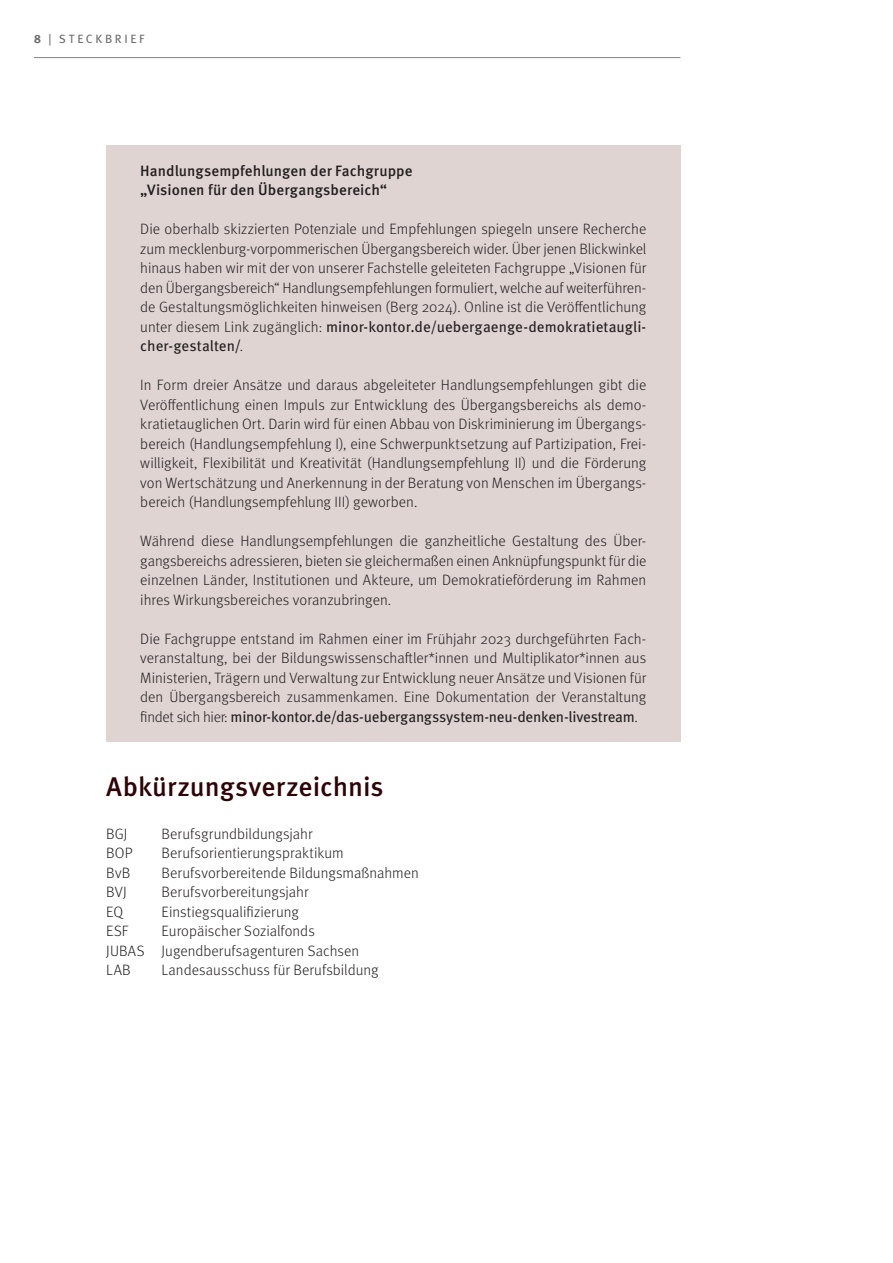
<style>
.page{position:relative;width:893px;height:1263px;background:#fff}
.page>*{position:absolute;margin:0;border:0;box-sizing:border-box;transform-origin:0 0}
.t1{font:500 27px "Meta Pro";color:#2e0406}
.t2{font:300 15px/19.5px "Meta Pro";color:#231f20;text-align:justify}
.t3{font:500 15px/19.5px "Meta Pro";letter-spacing:.005em;color:#231f20}
.t4{font:12px "Meta Pro";letter-spacing:.215em;color:#6c6d70}
.s1{font-weight:700}
.s2{font-weight:400}
</style>
<div class="page">
<hr style="left:34px;top:57px;width:646px;height:1px;background:#808285">
<div style="left:106px;top:145px;width:574px;height:596px;background:#dfd4d1"></div>
<p class="t4" style="left:34px;top:30px;width:112px"><span class="s1">8</span> | STECKBRIEF</p>
<p class="t3" style="left:140px;top:160px;width:274px">Handlungsempfehlungen der Fachgruppe „Visionen für den Übergangsbereich“</p>
<p class="t2" style="left:140px;top:218px;width:508px">Die oberhalb skizzierten Potenziale und Empfehlungen spiegeln unsere Recherche zum mecklenburg-vorpommerischen Übergangsbereich wider. Über jenen Blickwinkel hinaus haben wir mit der von unserer Fachstelle geleiteten Fachgruppe „Visionen für den Übergangsbereich“ Handlungsempfehlungen formuliert, welche auf weiterführen&shy;de Gestaltungsmöglichkeiten hinweisen (Berg 2024). Online ist die Veröffentlichung unter diesem Link zugänglich: <span class="s2">minor-kontor.de/uebergaenge-demokratietaugli&shy;cher-gestalten/</span>.</p>
<p class="t2" style="left:140px;top:374px;width:507px">In Form dreier Ansätze und daraus abgeleiteter Handlungsempfehlungen gibt die Veröffentlichung einen Impuls zur Entwicklung des Übergangsbereichs als demo&shy;kratietauglichen Ort. Darin wird für einen Abbau von Diskriminierung im Übergangs&shy;bereich (Handlungsempfehlung I), eine Schwerpunktsetzung auf Partizipation, Frei&shy;willigkeit, Flexibilität und Kreativität (Handlungsempfehlung II) und die Förderung von Wertschätzung und Anerkennung in der Beratung von Menschen im Übergangs&shy;bereich (Handlungsempfehlung III) geworben.</p>
<p class="t2" style="left:140px;top:530px;width:508px">Während diese Handlungsempfehlungen die ganzheitliche Gestaltung des Über&shy;gangsbereichs adressieren, bieten sie gleichermaßen einen Anknüpfungspunkt für die einzelnen Länder, Institutionen und Akteure, um Demokratieförderung im Rahmen ihres Wirkungsbereiches voranzubringen.</p>
<p class="t2" style="left:140px;top:628px;width:508px">Die Fachgruppe entstand im Rahmen einer im Frühjahr 2023 durchgeführten Fach&shy;veranstaltung, bei der Bildungswissenschaftler*innen und Multiplikator*innen aus Ministerien, Trägern und Verwaltung zur Entwicklung neuer Ansätze und Visionen für den Übergangsbereich zusammenkamen. Eine Dokumentation der Veranstaltung findet sich hier: <span class="s2">minor-kontor.de/das-uebergangssystem-neu-denken-livestream</span>.</p>
<h1 class="t1" style="left:106px;top:766px;width:279px">Abkürzungsverzeichnis</h1>
<p class="t2" style="left:106px;top:823px;width:23px">BGJ</p>
<p class="t2" style="left:162px;top:823px;width:153px">Berufsgrundbildungsjahr</p>
<p class="t2" style="left:106px;top:842px;width:28px">BOP</p>
<p class="t2" style="left:162px;top:842px;width:184px">Berufsorientierungspraktikum</p>
<p class="t2" style="left:106px;top:862px;width:26px">BvB</p>
<p class="t2" style="left:162px;top:862px;width:259px">Berufsvorbereitende Bildungsmaßnahmen</p>
<p class="t2" style="left:106px;top:881px;width:22px">BVJ</p>
<p class="t2" style="left:162px;top:881px;width:149px">Berufsvorbereitungsjahr</p>
<p class="t2" style="left:106px;top:901px;width:18px">EQ</p>
<p class="t2" style="left:162px;top:901px;width:139px">Einstiegsqualifizierung</p>
<p class="t2" style="left:106px;top:920px;width:24px">ESF</p>
<p class="t2" style="left:106px;top:920px;width:255px;text-align:left;text-indent:55px">Europäischer Sozialfonds<br>JUBAS Jugendberufsagenturen Sachsen<br>LAB</p>
<p class="t2" style="left:162px;top:959px;width:218px">Landesausschuss für Berufsbildung</p>
</div>
